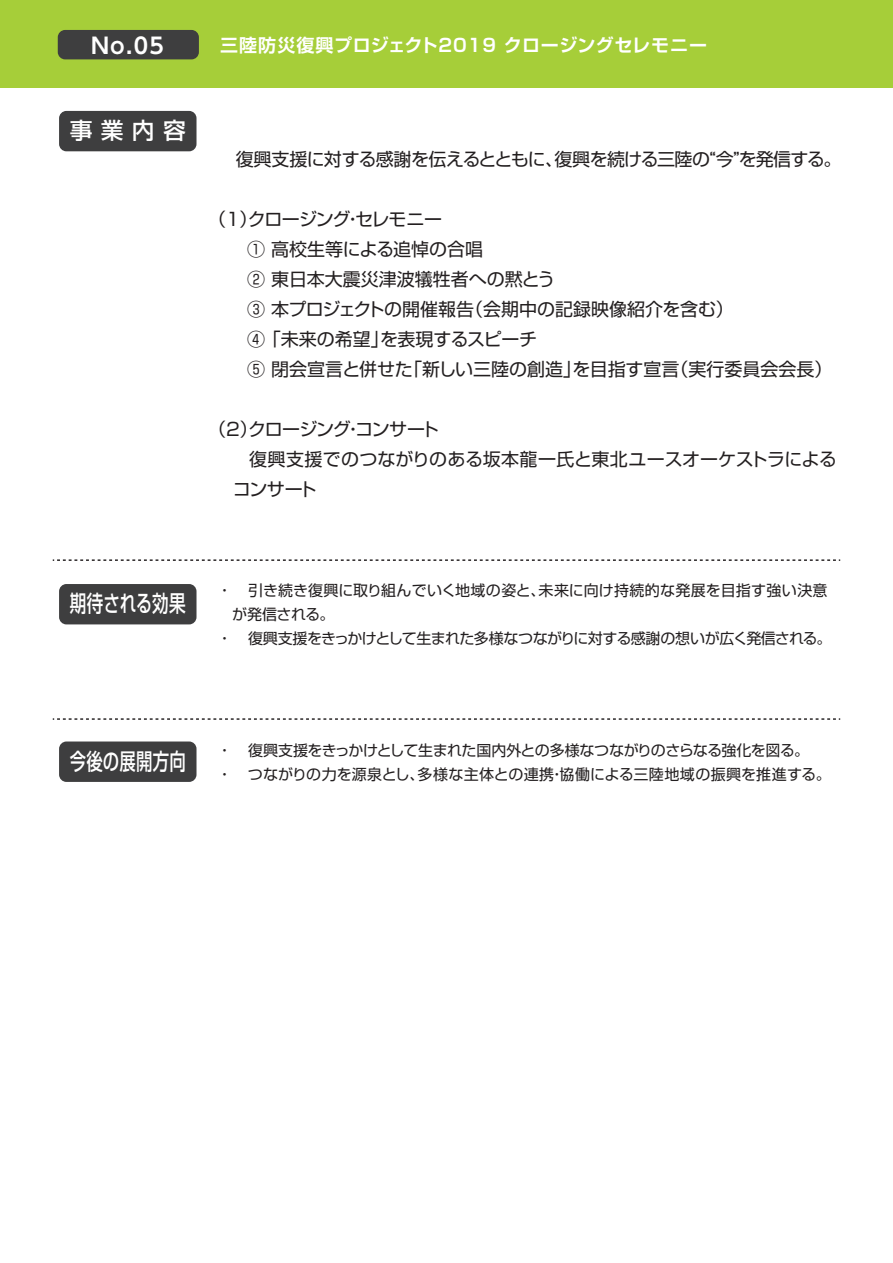
<style>
.page{position:relative;width:893px;height:1263px;background:#fff}
.page>*{position:absolute;margin:0;border:0;box-sizing:border-box;transform-origin:0 0}
.t1{font:500 22.8px "Shin Go Pr 6 N";letter-spacing:.01em;color:#fff;scale:.73 1}
.t2{font:500 22.8px "Shin Go Pr 6 N";letter-spacing:.01em;color:#fff;scale:.72 1}
.t3{font:500 22.8px "Shin Go Pr 6 N";letter-spacing:.01em;color:#fff}
.t4{font:700 21.9px "UD Shin Go NT Pro De";color:#fff}
.t5{font:18px/30px "Shin Go Pr 6 N";letter-spacing:-.015em;color:#231f20}
.t6{font:18px "Shin Go Pr 6 N";letter-spacing:-.04em;color:#231f20}
.t7{font:18px "Shin Go Pr 6 N";letter-spacing:.005em;color:#231f20}
.t8{font:700 18px "Shin Go Pr 6 N De";letter-spacing:.035em;color:#fff}
.t9{font:18px "Shin Go Pr 6 N";letter-spacing:-.07em;color:#231f20}
.t10{font:15px/24px "Shin Go Pr 6 N";letter-spacing:-.015em;color:#231f20}
.t11{font:15px "Shin Go Pr 6 N";letter-spacing:-.04em;color:#231f20}
.t12{font:15px "Shin Go Pr 6 N";letter-spacing:.01em;color:#231f20}
</style>
<div class="page">
<div style="left:0;top:0;width:893px;height:88px;background:#a6ce39"></div>
<div style="left:58px;top:30px;width:141px;height:29px;background:#3e3e3f;border-radius:7px"></div>
<svg style="left:53px;top:718px;width:787px;height:2px"></svg>
<svg style="left:53px;top:559px;width:787px;height:2px"></svg>
<div style="left:59px;top:111px;width:137px;height:40px;background:#3e3e3f;border-radius:7px"></div>
<div style="left:59px;top:584px;width:137px;height:40px;background:#3e3e3f;border-radius:7px"></div>
<div style="left:59px;top:741px;width:137px;height:41px;background:#3e3e3f;border-radius:7px"></div>
<p class="t4" style="left:91px;top:28px;width:74px">No.05</p>
<p class="t8" style="left:220px;top:31px;width:489px">三陸防災復興プロジェクト2019 クロージングセレモニー</p>
<p class="t3" style="left:70px;top:112px;width:118px">事業内容</p>
<p class="t6" style="left:236px;top:145px;width:607px">復興支援に対する感謝を伝えるとともに、復興を続ける三陸の“今”を発信する。</p>
<p class="t5" style="left:247px;top:203px;width:587px;text-indent:-39px">（１）クロージング・セレモニー　　<br>① 高校生等による追悼の合唱<br>② 東日本大震災津波犠牲者への黙とう<br>③ 本プロジェクトの開催報告（会期中の記録映像紹介を含む）<br>④ 「未来の希望」を表現するスピーチ<br>⑤ 閉会宣言と併せた「新しい三陸の創造」を目指す宣言（実行委員会会長）</p>
<p class="t9" style="left:208px;top:415px;width:250px">（2）クロージング・コンサート　</p>
<p class="t7" style="left:217px;top:445px;width:621px">　 復興支援でのつながりのある坂本龍一氏と東北ユースオーケストラによる</p>
<p class="t5" style="left:233px;top:473px;width:86px">コンサート</p>
<p class="t1" style="left:70px;top:585px;width:160px">期待される効果</p>
<p class="t12" style="left:217px;top:578px;width:612px">・ 引き続き復興に取り組んでいく地域の姿と、未来に向け持続的な発展を目指す強い決意</p>
<p class="t10" style="left:232px;top:601px;width:104px">が発信される。</p>
<p class="t11" style="left:217px;top:626px;width:616px">・ 復興支援をきっかけとして生まれた多様なつながりに対する感謝の想いが広く発信される。</p>
<p class="t2" style="left:70px;top:742px;width:163px">今後の展開方向</p>
<p class="t10" style="left:217px;top:737px;width:615px">・ 復興支援をきっかけとして生まれた国内外との多様なつながりのさらなる強化を図る。<br>・ つながりの力を源泉とし、多様な主体との連携・協働による三陸地域の振興を推進する。</p>
</div>
